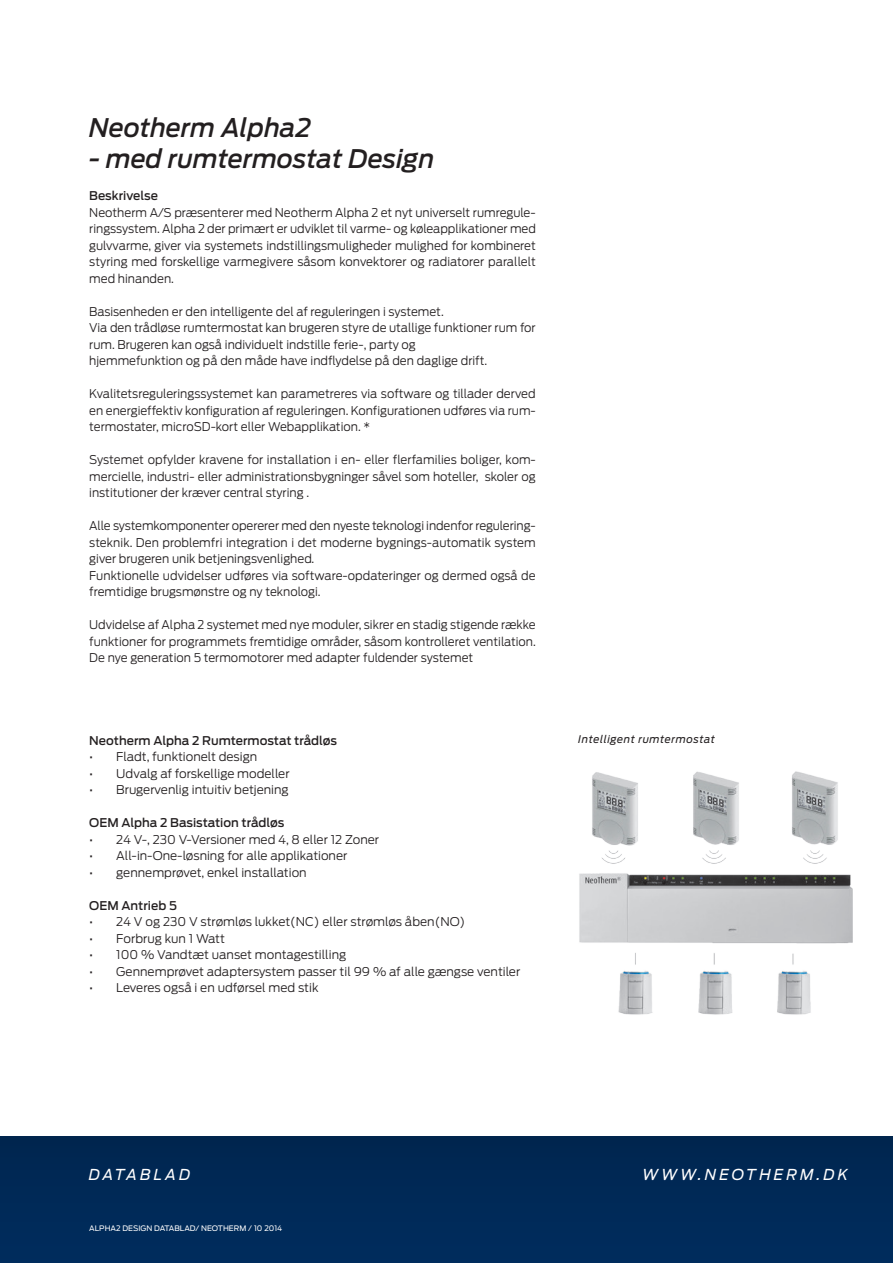
<style>
.page{position:relative;width:893px;height:1263px;background:#fff}
.page>*{position:absolute;margin:0;border:0;box-sizing:border-box;transform-origin:0 0}
.Kapitelbezeichnung{font:italic 500 25.5px "Antenna";color:#231f20}
.t1{font:italic 15px "Antenna";letter-spacing:.2em;color:#fff}
.LAUF_NEU_1{font:300 12px/16.5px "Antenna";color:#231f20;text-align:justify}
.LAUF_NEU_1-2{font:500 12px "Antenna";color:#231f20}
.LAUFTEXT{font:italic 10.5px "Antenna";letter-spacing:.05em;color:#231f20}
.Fuss_links{font:7.5px "Antenna";color:#fff}
</style>
<div class="page">
<img style="left:579px;top:771px;width:273px;height:244px">
<div style="left:0;top:1137px;width:893px;height:126px;background:#002957"></div>
<p class="Kapitelbezeichnung" style="left:89px;top:113px;width:223px">Neotherm Alpha2</p>
<p class="Kapitelbezeichnung" style="left:89px;top:143px;width:347px">- med rumtermostat Design</p>
<p class="LAUF_NEU_1-2" style="left:89px;top:189px;width:70px">Beskrivelse</p>
<p class="LAUF_NEU_1" style="left:89px;top:204px;width:448px">Neotherm A/S præsenterer med Neotherm Alpha 2 et nyt universelt rumregule&shy;ringssystem. Alpha 2 der primært er udviklet til varme- og køleapplikationer med gulvvarme, giver via systemets indstillingsmuligheder mulighed for kombineret styring med forskellige varmegivere såsom konvektorer og radiatorer parallelt med hinanden.</p>
<p class="LAUF_NEU_1" style="left:89px;top:303px;width:356px">Basisenheden er den intelligente del af reguleringen i systemet.</p>
<p class="LAUF_NEU_1" style="left:89px;top:320px;width:448px">Via den trådløse rumtermostat kan brugeren styre de utallige funktioner rum for rum. Brugeren kan også individuelt indstille ferie-, party og</p>
<p class="LAUF_NEU_1" style="left:89px;top:353px;width:399px">hjemmefunktion og på den måde have indflydelse på den daglige drift.</p>
<p class="LAUF_NEU_1" style="left:89px;top:386px;width:448px">Kvalitetsreguleringssystemet kan parametreres via software og tillader derved en energieffektiv konfiguration af reguleringen. Konfigurationen udføres via rum&shy;termostater, microSD-kort eller Webapplikation. *</p>
<p class="LAUF_NEU_1" style="left:89px;top:452px;width:448px">Systemet opfylder kravene for installation i en- eller flerfamilies boliger, kom&shy;mercielle, industri- eller administrationsbygninger såvel som hoteller, skoler og institutioner der kræver central styring .</p>
<p class="LAUF_NEU_1" style="left:89px;top:518px;width:448px">Alle systemkomponenter opererer med den nyeste teknologi indenfor regulering&shy;steknik. Den problemfri integration i det moderne bygnings-automatik system giver brugeren unik betjeningsvenlighed.</p>
<p class="LAUF_NEU_1" style="left:89px;top:567px;width:448px">Funktionelle udvidelser udføres via software-opdateringer og dermed også de fremtidige brugsmønstre og ny teknologi.</p>
<p class="LAUF_NEU_1" style="left:89px;top:617px;width:448px">Udvidelse af Alpha 2 systemet med nye moduler, sikrer en stadig stigende række funktioner for programmets fremtidige områder, såsom kontrolleret ventilation.<br>De nye generation 5 termomotorer med adapter fuldender systemet</p>
<p class="LAUF_NEU_1-2" style="left:89px;top:733px;width:249px">Neotherm Alpha 2 Rumtermostat trådløs</p>
<p class="LAUF_NEU_1" style="left:89px;top:749px;width:169px">• Fladt, funktionelt design</p>
<p class="LAUF_NEU_1" style="left:89px;top:765px;width:202px">• Udvalg af forskellige modeller</p>
<p class="LAUF_NEU_1" style="left:89px;top:782px;width:201px">• Brugervenlig intuitiv betjening</p>
<p class="LAUF_NEU_1-2" style="left:89px;top:816px;width:196px">OEM Alpha 2 Basistation trådløs</p>
<p class="LAUF_NEU_1" style="left:89px;top:831px;width:291px">• 24 V-, 230 V-Versioner med 4, 8 eller 12 Zoner</p>
<p class="LAUF_NEU_1" style="left:89px;top:848px;width:260px">• All-in-One-løsning for alle applikationer</p>
<p class="LAUF_NEU_1" style="left:89px;top:864px;width:219px">• gennemprøvet, enkel installation</p>
<p class="LAUF_NEU_1-2" style="left:89px;top:898px;width:89px">OEM Antrieb 5</p>
<p class="LAUF_NEU_1" style="left:89px;top:914px;width:377px">• 24 V og 230 V strømløs lukket(NC) eller strømløs åben(NO)</p>
<p class="LAUF_NEU_1" style="left:89px;top:930px;width:137px">• Forbrug kun 1 Watt</p>
<p class="LAUF_NEU_1" style="left:89px;top:947px;width:258px">• 100 % Vandtæt uanset montagestilling</p>
<p class="LAUF_NEU_1" style="left:89px;top:963px;width:433px">• Gennemprøvet adaptersystem passer til 99 % af alle gængse ventiler</p>
<p class="LAUF_NEU_1" style="left:89px;top:980px;width:231px">• Leveres også i en udførsel med stik</p>
<p class="LAUFTEXT" style="left:578px;top:732px;width:138px">Intelligent rumtermostat</p>
<p class="t1" style="left:89px;top:1166px;width:103px">DATABLAD</p>
<p class="t1" style="left:642px;top:1166px;width:207px">WWW.NEOTHERM.DK</p>
<p class="Fuss_links" style="left:89px;top:1224px;width:194px">ALPHA2 DESIGN DATABLAD/ NEOTHERM / 10 2014</p>
</div>
